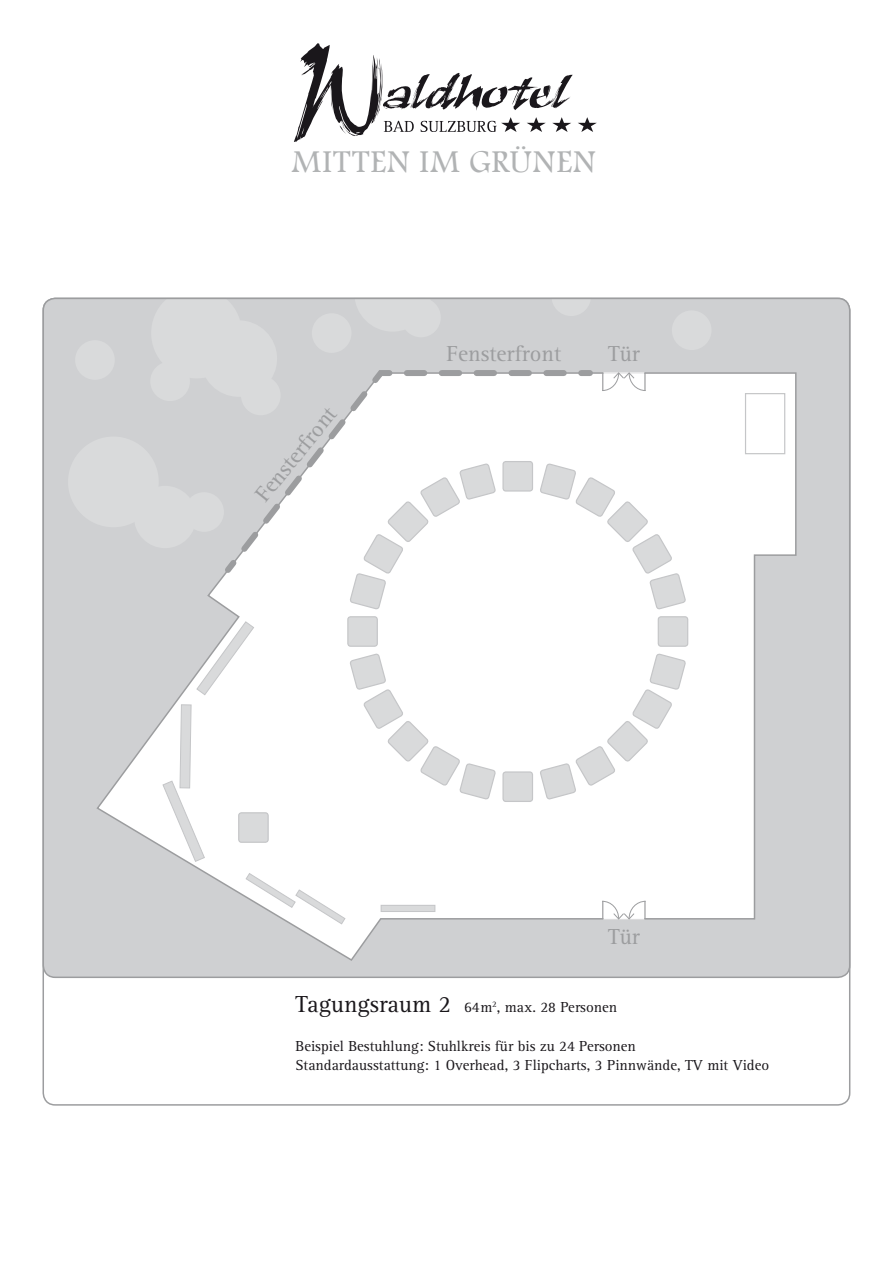
<style>
.page{position:relative;width:893px;height:1263px;background:#fff}
.page>*{position:absolute;margin:0;border:0;box-sizing:border-box;transform-origin:0 0}
.t1{font:33px "Footlight MT Light";letter-spacing:.035em;color:#b1b3b4}
.t2{font:22.5px "Rotis Serif";color:#9c9d9f}
.t3{font:15px/19.5px "Rotis Serif";color:#1a171b}
.s1{font-size:24px}
</style>
<div class="page">
<div style="left:43px;top:298px;width:807px;height:679px;background:#cfd0d2;border-radius:12px"></div>
<div style="left:68px;top:436px;width:91px;height:91px;background:#d9dadb;border-radius:50%"></div>
<div style="left:75px;top:340px;width:40px;height:40px;background:#d9dadb;border-radius:50%"></div>
<div style="left:312px;top:313px;width:39px;height:40px;background:#d9dadb;border-radius:50%"></div>
<div style="left:672px;top:310px;width:39px;height:40px;background:#d9dadb;border-radius:50%"></div>
<div style="left:401px;top:298px;width:40px;height:39px;background:#d9dadb;border-radius:50%"></div>
<div style="left:201px;top:320px;width:76px;height:77px;background:#d9dadb;border-radius:50%"></div>
<svg style="left:294px;top:43px;width:303px;height:99px"></svg>
<svg style="left:96px;top:372px;width:701px;height:589px"></svg>
<div style="left:745px;top:393px;width:40px;height:61px;border:1px solid #c5c6c8"></div>
<div style="left:381px;top:905px;width:54px;height:6px;background:#d9dadb"></div>
<div style="left:381px;top:905px;width:54px;height:7px;border:1px solid #c5c6c8"></div>
<svg style="left:245px;top:873px;width:101px;height:52px"></svg>
<svg style="left:162px;top:704px;width:43px;height:158px"></svg>
<svg style="left:196px;top:621px;width:58px;height:74px"></svg>
<svg style="left:601px;top:372px;width:45px;height:19px"></svg>
<svg style="left:601px;top:900px;width:45px;height:20px"></svg>
<svg style="left:220px;top:370px;width:376px;height:208px"></svg>
<div style="left:503px;top:772px;width:29px;height:29px;background:#d9dadb;border-radius:3px"></div>
<div style="left:502px;top:771px;width:31px;height:31px;border:1px solid #c5c6c8;border-radius:3px"></div>
<div style="left:503px;top:462px;width:29px;height:29px;background:#d9dadb;border-radius:3px"></div>
<div style="left:502px;top:461px;width:31px;height:31px;border:1px solid #c5c6c8;border-radius:3px"></div>
<svg style="left:540px;top:653px;width:146px;height:146px"></svg>
<svg style="left:230px;top:386px;width:266px;height:224px"></svg>
<div style="left:658px;top:617px;width:30px;height:29px;background:#d9dadb;border-radius:3px"></div>
<div style="left:658px;top:616px;width:30px;height:31px;border:1px solid #c5c6c8;border-radius:3px"></div>
<div style="left:348px;top:617px;width:29px;height:29px;background:#d9dadb;border-radius:3px"></div>
<div style="left:347px;top:616px;width:31px;height:31px;border:1px solid #c5c6c8;border-radius:3px"></div>
<svg style="left:539px;top:463px;width:147px;height:153px"></svg>
<svg style="left:350px;top:654px;width:146px;height:146px"></svg>
<div style="left:239px;top:813px;width:29px;height:29px;background:#d9dadb;border-radius:3px"></div>
<div style="left:238px;top:812px;width:31px;height:31px;border:1px solid #c5c6c8;border-radius:3px"></div>
<h1 class="t1" style="left:292px;top:142px;width:305px">MITTEN IM GRÜNEN</h1>
<h2 class="t2" style="left:250px;top:491px;width:116px;rotate:-51deg">Fensterfront</h2>
<h2 class="t2" style="left:446px;top:340px;width:116px">Fensterfront</h2>
<h2 class="t2" style="left:608px;top:340px;width:33px">Tür</h2>
<h2 class="t2" style="left:608px;top:924px;width:33px">Tür</h2>
<p class="t3" style="left:296px;top:998px;width:323px"><span class="s1">Tagungsraum 2</span> 64m<sup>2</sup>, max. 28 Personen</p>
<p class="t3" style="left:296px;top:1037px;width:475px">Beispiel Bestuhlung: Stuhlkreis für bis zu 24 Personen<br>Standardausstattung: 1 Overhead, 3 Flipcharts, 3 Pinnwände, TV mit Video</p>
</div>
